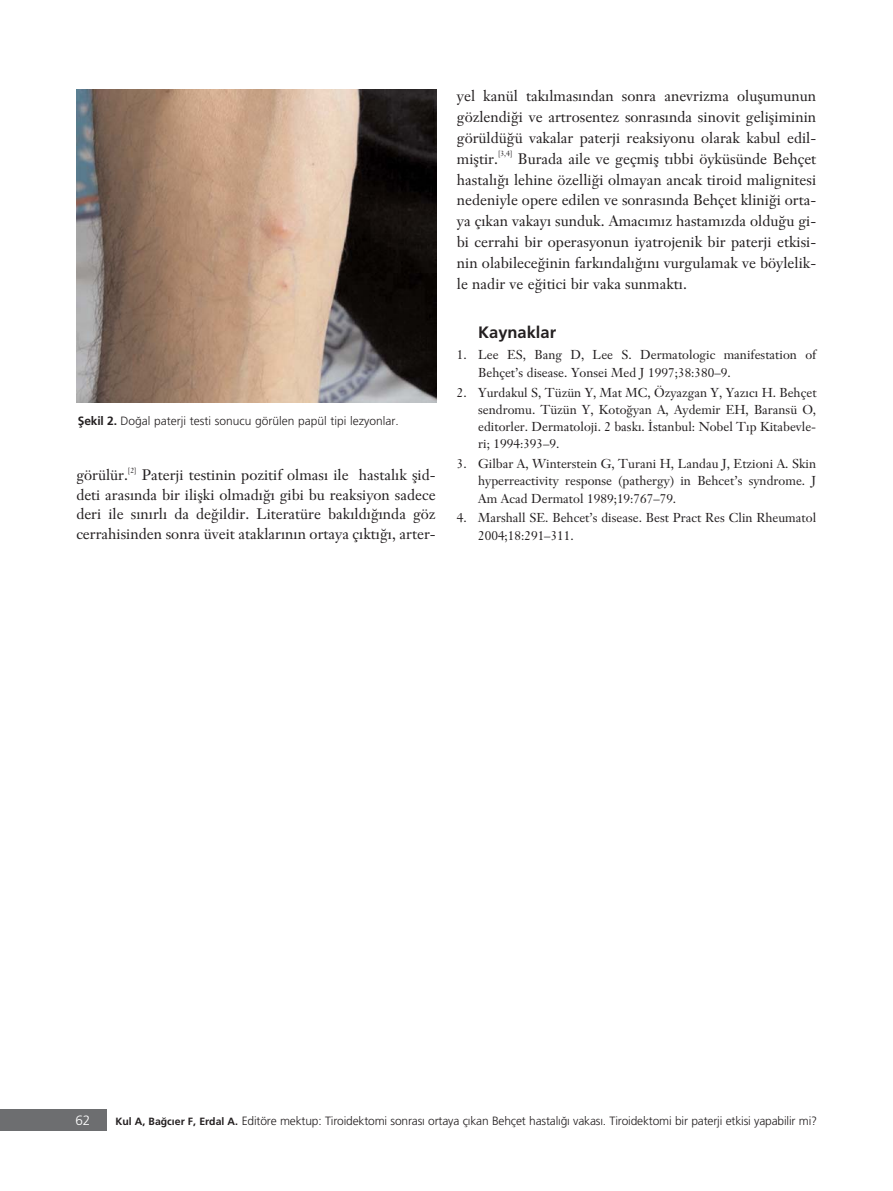
<style>
.page{position:relative;width:893px;height:1191px;background:#fff}
.page>*{position:absolute;margin:0;border:0;box-sizing:border-box;transform-origin:0 0}
.t1{font:700 16.5px "Frutiger";color:#231f20}
.t2{font:15px/20.9px "Janson Text";color:#231f20;text-align:justify}
.t3{font:300 13.5px "Frutiger";color:#fff}
.t4{font:12.75px/17.2px "Janson Text";color:#231f20}
.t5{font:300 12px "Frutiger";letter-spacing:-.015em;color:#231f20}
.t6{font:7.5px "Janson Text";color:#231f20}
.s1{font-weight:700}
.s2{font-weight:700;font-size:10.5px}
</style>
<div class="page">
<div style="left:0;top:1109px;width:106px;height:22px;background:#6d6e70"></div>
<img style="left:76px;top:89px;width:361px;height:314px">
<p class="t5" style="left:78px;top:416px;width:322px"><span class="s1">fiekil 2.</span> Do¤al paterji testi sonucu görülen papül tipi lezyonlar.</p>
<p class="t2" style="left:76px;top:466px;width:53px">görülür.</p>
<p class="t6" style="left:128px;top:467px;width:10px">[2]</p>
<p class="t2" style="left:76px;top:466px;width:361px;line-height:19.6px;text-indent:65px">Paterji testinin pozitif olmas› ile hastal›k flid&shy;deti aras›nda bir iliflki olmad›¤› gibi bu reaksiyon sadece deri ile s›n›rl› da de¤ildir. Literatüre bak›ld›¤›nda göz cerrahisinden sonra üveit ataklar›n›n ortaya ç›kt›¤›, arter-</p>
<p class="t2" style="left:457px;top:87px;width:361px">yel kanül tak›lmas›ndan sonra anevrizma oluflumunun gözlendi¤i ve artrosentez sonras›nda sinovit gelifliminin görüldü¤ü vakalar paterji reaksiyonu olarak kabul edil&shy;mifltir.</p>
<p class="t6" style="left:498px;top:151px;width:16px">[3,4]</p>
<p class="t2" style="left:457px;top:149px;width:361px;text-indent:61px">Burada aile ve geçmifl t›bbi öyküsünde Behçet hastal›¤› lehine özelli¤i olmayan ancak tiroid malignitesi nedeniyle opere edilen ve sonras›nda Behçet klini¤i orta&shy;ya ç›kan vakay› sunduk. Amac›m›z hastam›zda oldu¤u gi&shy;bi cerrahi bir operasyonun iyatrojenik bir paterji etkisi&shy;nin olabilece¤inin fark›ndal›¤›n› vurgulamak ve böylelik&shy;le nadir ve e¤itici bir vaka sunmakt›.</p>
<p class="t1" style="left:478px;top:325px;width:79px">Kaynaklar</p>
<p class="t4" style="left:478px;top:348px;width:339px;text-indent:-21px">1. Lee ES, Bang D, Lee S. Dermatologic manifestation of<br>Behçet’s disease. Yonsei Med J 1997;38:380–9.</p>
<p class="t4" style="left:478px;top:385px;width:340px;text-align:justify;text-indent:-21px">2. Yurdakul S, Tüzün Y, Mat MC, Özyazgan Y, Yaz›c› H. Behçet sendromu. Tüzün Y, Koto¤yan A, Aydemir EH, Baransü O, editorler. Dermatoloji. 2 bask›. ‹stanbul: Nobel T›p Kitabevle&shy;ri; 1994:393–9.</p>
<p class="t4" style="left:478px;top:456px;width:340px;text-align:justify;text-indent:-21px">3. Gilbar A, Winterstein G, Turani H, Landau J, Etzioni A. Skin hyperreactivity response (pathergy) in Behcet’s syndrome. J Am Acad Dermatol 1989;19:767–79.</p>
<p class="t4" style="left:478px;top:511px;width:340px;text-indent:-21px">4. Marshall SE. Behcet’s disease. Best Pract Res Clin Rheumatol<br>2004;18:291–311.</p>
<p class="t3" style="left:75px;top:1115px;width:17px">62</p>
<p class="t5" style="left:115px;top:1116px;width:703px"><span class="s2">Kul A, Ba¤c›er F, Erdal A.</span> Editöre mektup: Tiroidektomi sonras› ortaya ç›kan Behçet hastal›¤› vakas›. Tiroidektomi bir paterji etkisi yapabilir mi?</p>
</div>
